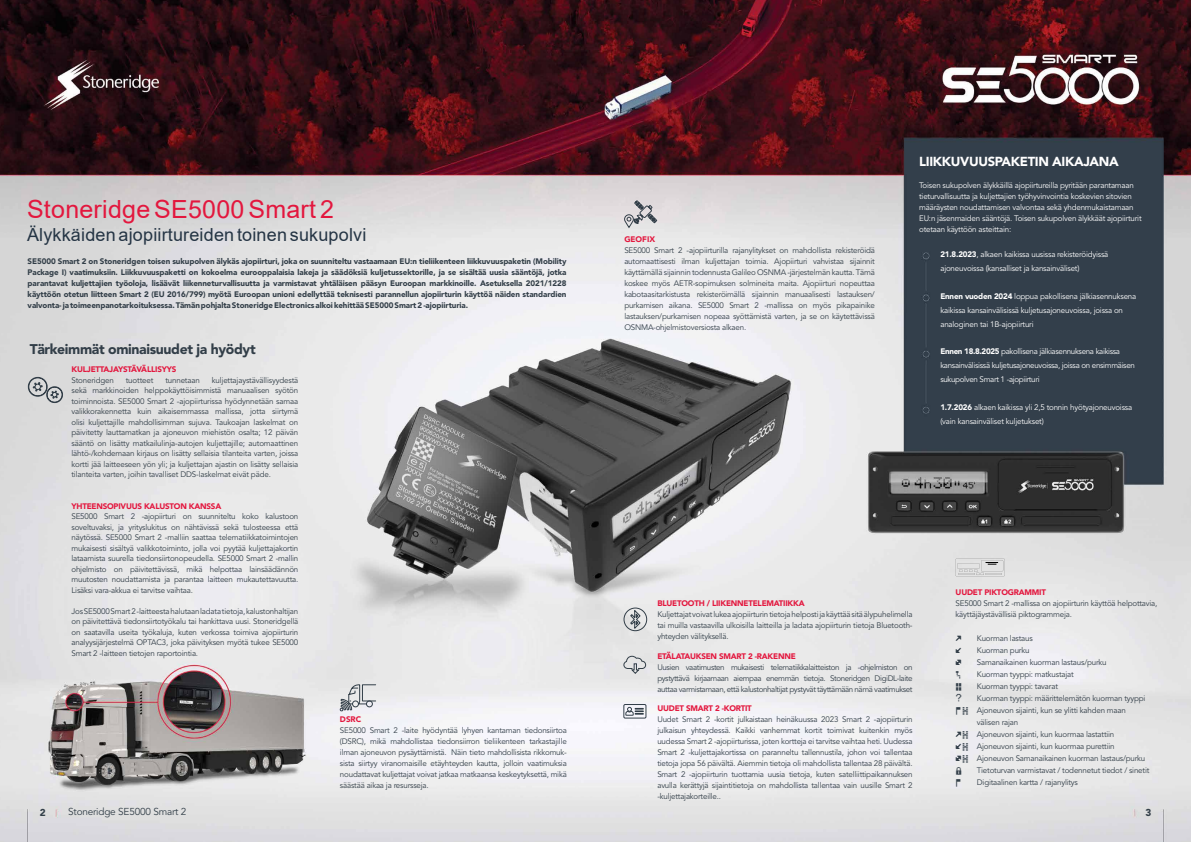
<style>
.page{position:relative;width:1191px;height:842px;background:#fff}
.page>*{position:absolute;margin:0;border:0;box-sizing:border-box;transform-origin:0 0}
.t1{font:25px "Arial";letter-spacing:.01em;color:#e3173e}
.t2{font:18px "Arial";letter-spacing:.01em;color:#243444}
.t3{font:900 14px "Avenir LT Std";letter-spacing:-.025em;color:#323e48}
.t4{font:900 13px "Avenir LT Std";letter-spacing:-.025em;color:#fff}
.t5{font:10px "Avenir LT Std";letter-spacing:-.02em;color:#323e48}
.t6{font:10px "Avenir LT Std";color:#323e48}
.t7{font:900 10px "Avenir LT Std";color:#323e48}
.t8{font:10px "SRE Smart 2 Print";color:#323e48}
.t9{font:8px/11px "Avenir LT Std";letter-spacing:-.025em;color:#323e48;text-align:justify}
.t10{font:8px/14px "Avenir LT Std";letter-spacing:-.025em;color:#fff}
.t11{font:900 8px/11px "Avenir LT Std";letter-spacing:-.01em;color:#323e48;text-align:justify}
.t12{font:900 8px "Avenir LT Std";letter-spacing:-.025em;color:#e3173e}
.s1{font-weight:900}
</style>
<div class="page">
<img style="left:0;top:0;width:1191px;height:842px">
<svg style="left:623px;top:656px;width:23px;height:18px"></svg>
<svg style="left:28px;top:377px;width:35px;height:26px"></svg>
<svg style="left:340px;top:684px;width:36px;height:28px"></svg>
<div style="left:623px;top:704px;width:23px;height:14px;border:1px solid #323e48"></div>
<svg style="left:625px;top:707px;width:18px;height:9px"></svg>
<svg style="left:624px;top:200px;width:33px;height:28px"></svg>
<div style="left:624px;top:608px;width:23px;height:23px;border:1px solid #323e48;border-radius:50%"></div>
<svg style="left:630px;top:609px;width:11px;height:20px"></svg>
<svg style="left:955px;top:559px;width:50px;height:17px"></svg>
<svg style="left:956px;top:635px;width:5px;height:6px"></svg>
<svg style="left:956px;top:647px;width:5px;height:6px"></svg>
<svg style="left:956px;top:659px;width:5px;height:6px"></svg>
<svg style="left:956px;top:671px;width:5px;height:19px"></svg>
<svg style="left:956px;top:707px;width:12px;height:7px"></svg>
<svg style="left:956px;top:731px;width:12px;height:55px"></svg>
<h1 class="t1" style="left:27px;top:200px;width:308px">Stoneridge SE5000 Smart 2</h1>
<h2 class="t2" style="left:27px;top:228px;width:341px">Älykkäiden ajopiirtureiden toinen sukupolvi</h2>
<p class="t11" style="left:28px;top:256px;width:540px">SE5000 Smart 2 on Stoneridgen toisen sukupolven älykäs ajopiirturi, joka on suunniteltu vastaamaan EU:n tieliikenteen liikkuvuuspaketin (Mobility Package I) vaatimuksiin. Liikkuvuuspaketti on kokoelma eurooppalaisia lakeja ja säädöksiä kuljetussektorille, ja se sisältää uusia sääntöjä, jotka parantavat kuljettajien työoloja, lisäävät liikenneturvallisuutta ja varmistavat yhtäläisen pääsyn Euroopan markkinoille. Asetuksella 2021/1228 käyttöön otetun liitteen Smart 2 (EU 2016/799) myötä Euroopan unioni edellyttää teknisesti parannellun ajopiirturin käyttöä näiden standardien valvonta- ja toimeenpanotarkoituksessa. Tämän pohjalta Stoneridge Electronics alkoi kehittää SE5000 Smart 2 -ajopiirturia.</p>
<h3 class="t3" style="left:30px;top:341px;width:227px">Tärkeimmät ominaisuudet ja hyödyt</h3>
<p class="t12" style="left:71px;top:365px;width:106px">KULJETTAJAYSTÄVÄLLISYYS</p>
<p class="t9" style="left:71px;top:375px;width:44px">Stoneridgen</p>
<p class="t9" style="left:126px;top:375px;width:29px">tuotteet</p>
<p class="t9" style="left:165px;top:375px;width:36px">tunnetaan</p>
<p class="t9" style="left:71px;top:375px;width:228px;line-height:10.5px;text-indent:140px">kuljettajaystävällisyydestä sekä markkinoiden helppokäyttöisimmistä manuaalisen syötön toiminnoista. SE5000 Smart 2 -ajopiirturissa hyödynnetään samaa valikkorakennetta kuin aikaisemmassa mallissa, jotta siirtymä olisi kuljettajille mahdollisimman sujuva. Taukoajan laskelmat on päivitetty lauttamatkan ja ajoneuvon miehistön osalta; 12 päivän sääntö on lisätty matkailulinja-autojen kuljettajille; automaattinen lähtö-/kohdemaan kirjaus on lisätty sellaisia tilanteita varten, joissa kortti jää laitteeseen yön yli; ja kuljettajan ajastin on lisätty sellaisia tilanteita varten, joihin tavalliset DDS-laskelmat eivät päde.</p>
<p class="t12" style="left:71px;top:501px;width:151px">YHTEENSOPIVUUS KALUSTON KANSSA</p>
<p class="t9" style="left:71px;top:511px;width:228px;line-height:10.5px">SE5000 Smart 2 -ajopiirturi on suunniteltu koko kalustoon soveltuvaksi, ja yrityslukitus on nähtävissä sekä tulosteessa että näytössä. SE5000 Smart 2 -malliin saattaa telematiikkatoimintojen mukaisesti sisältyä valikkotoiminto, jolla voi pyytää kuljettajakortin lataamista suurella tiedonsiirtonopeudella. SE5000 Smart 2 -mallin ohjelmisto on päivitettävissä, mikä helpottaa lainsäädännön muutosten noudattamista ja parantaa laitteen mukautettavuutta.<br>Lisäksi vara-akkua ei tarvitse vaihtaa.</p>
<p class="t9" style="left:71px;top:606px;width:228px;line-height:10.5px">Jos SE5000 Smart 2 -laitteesta halutaan ladata tietoja, kalustonhaltijan on päivitettävä tiedonsiirtotyökalu tai hankittava uusi. Stoneridgellä on saatavilla useita työkaluja, kuten verkossa toimiva ajopiirturin analyysijärjestelmä OPTAC3, joka päivityksen myötä tukee SE5000<br>Smart 2 -laitteen tietojen raportointia.</p>
<p class="t12" style="left:340px;top:714px;width:23px">DSRC</p>
<p class="t9" style="left:340px;top:725px;width:228px">SE5000 Smart 2 -laite hyödyntää lyhyen kantaman tiedonsiirtoa (DSRC), mikä mahdollistaa tiedonsiirron tieliikenteen tarkastajille ilman ajoneuvon pysäyttämistä. Näin tieto mahdollisista rikkomuk&shy;sista siirtyy viranomaisille etäyhteyden kautta, jolloin vaatimuksia noudattavat kuljettajat voivat jatkaa matkaansa keskeytyksettä, mikä säästää aikaa ja resursseja.</p>
<p class="t12" style="left:624px;top:234px;width:32px">GEOFIX</p>
<p class="t9" style="left:624px;top:245px;width:252px">SE5000 Smart 2 -ajopiirturilla rajanylitykset on mahdollista rekisteröidä automaattisesti ilman kuljettajan toimia. Ajopiirturi vahvistaa sijainnit käyttämällä sijainnin todennusta Galileo OSNMA -järjestelmän kautta. Tämä koskee myös AETR-sopimuksen solmineita maita. Ajopiirturi nopeuttaa kabotaasitarkistusta rekisteröimällä sijainnin manuaalisesti lastauksen/ purkamisen aikana. SE5000 Smart 2 -mallissa on myös pikapainike lastauksen/purkamisen nopeaa syöttämistä varten, ja se on käytettävissä OSNMA-ohjelmistoversiosta alkaen.</p>
<h3 class="t4" style="left:919px;top:154px;width:201px">LIIKKUVUUSPAKETIN AIKAJANA</h3>
<p class="t10" style="left:919px;top:180px;width:224px;line-height:11px">Toisen sukupolven älykkäillä ajopiirtureilla pyritään parantamaan tieturvallisuutta ja kuljettajien työhyvinvointia koskevien sitovien määräysten noudattamisen valvontaa sekä yhdenmukaistamaan EU:n jäsenmaiden sääntöjä. Toisen sukupolven älykkäät ajopiirturit otetaan käyttöön asteittain:</p>
<p class="t10" style="left:940px;top:248px;width:169px"><span class="s1">21.8.2023</span>, alkaen kaikissa uusissa rekisteröidyissä ajoneuvoissa (kansalliset ja kansainväliset)</p>
<p class="t10" style="left:940px;top:289px;width:197px"><span class="s1">Ennen vuoden 2024</span> loppua pakollisena jälkiasennuksena kaikissa kansainvälisissä kuljetusajoneuvoissa, joissa on analoginen tai 1B-ajopiirturi</p>
<p class="t10" style="left:940px;top:345px;width:196px"><span class="s1">Ennen 18.8.2025</span> pakollisena jälkiasennuksena kaikissa kansainvälisissä kuljetusajoneuvoissa, joissa on ensimmäisen sukupolven Smart 1 -ajopiirturi</p>
<p class="t10" style="left:940px;top:401px;width:193px"><span class="s1">1.7.2026</span> alkaen kaikissa yli 2,5 tonnin hyötyajoneuvoissa (vain kansainväliset kuljetukset)</p>
<p class="t12" style="left:657px;top:599px;width:149px">BLUETOOTH / LIIKENNETELEMATIIKKA</p>
<p class="t9" style="left:657px;top:609px;width:257px">Kuljettajat voivat lukea ajopiirturin tietoja helposti ja käyttää sitä älypuhelimella tai muilla vastaavilla ulkoisilla laitteilla ja ladata ajopiirturin tietoja Bluetooth&shy;yhteyden välityksellä.</p>
<p class="t12" style="left:657px;top:651px;width:140px">ETÄLATAUKSEN SMART 2 -RAKENNE</p>
<p class="t9" style="left:657px;top:662px;width:257px">Uusien vaatimusten mukaisesti telematiikkalaitteiston ja -ohjelmiston on pystyttävä kirjaamaan aiempaa enemmän tietoja. Stoneridgen DigiDL-laite auttaa varmistamaan, että kalustonhaltijat pystyvät täyttämään nämä vaatimukset</p>
<p class="t12" style="left:657px;top:703px;width:96px">UUDET SMART 2 -KORTIT</p>
<p class="t9" style="left:657px;top:714px;width:257px">Uudet Smart 2 -kortit julkaistaan heinäkuussa 2023 Smart 2 -ajopiirturin julkaisun yhteydessä. Kaikki vanhemmat kortit toimivat kuitenkin myös uudessa Smart 2 -ajopiirturissa, joten kortteja ei tarvitse vaihtaa heti. Uudessa Smart 2 -kuljettajakortissa on paranneltu tallennustila, johon voi tallentaa tietoja jopa 56 päivältä. Aiemmin tietoja oli mahdollista tallentaa 28 päivältä.<br>Smart 2 -ajopiirturin tuottamia uusia tietoja, kuten satelliittipaikannuksen avulla kerättyjä sijaintitietoja on mahdollista tallentaa vain uusille Smart 2 -kuljettajakorteille..</p>
<p class="t12" style="left:955px;top:587px;width:92px">UUDET PIKTOGRAMMIT</p>
<p class="t9" style="left:955px;top:598px;width:203px">SE5000 Smart 2 -mallissa on ajopiirturin käyttöä helpottavia, käyttäjäystävällisiä piktogrammeja.</p>
<p class="t9" style="left:977px;top:632px;width:131px;line-height:12px;text-align:left">Kuorman lastaus<br>Kuorman purku<br>Samanaikainen kuorman lastaus/purku<br>Kuorman tyyppi: matkustajat<br>Kuorman tyyppi: tavarat</p>
<p class="t8" style="left:955px;top:694px;width:8px">?</p>
<p class="t9" style="left:977px;top:692px;width:174px;line-height:12px;text-align:left">Kuorman tyyppi: määrittelemätön kuorman tyyppi Ajoneuvon sijainti, kun se ylitti kahden maan välisen rajan<br>Ajoneuvon sijainti, kun kuormaa lastattiin Ajoneuvon sijainti, kun kuormaa purettiin Ajoneuvon Samanaikainen kuorman lastaus/purku Tietoturvan varmistavat / todennetut tiedot / sinetit Digitaalinen kartta / rajanylitys</p>
<p class="t7" style="left:40px;top:806px;width:7px">2</p>
<p class="t5" style="left:68px;top:807px;width:120px">Stoneridge SE5000 Smart 2</p>
<p class="t6" style="left:71px;top:807px;width:127px">SE5000 Smart 2 Tachograph</p>
<p class="t7" style="left:1145px;top:806px;width:7px">3</p>
</div>
